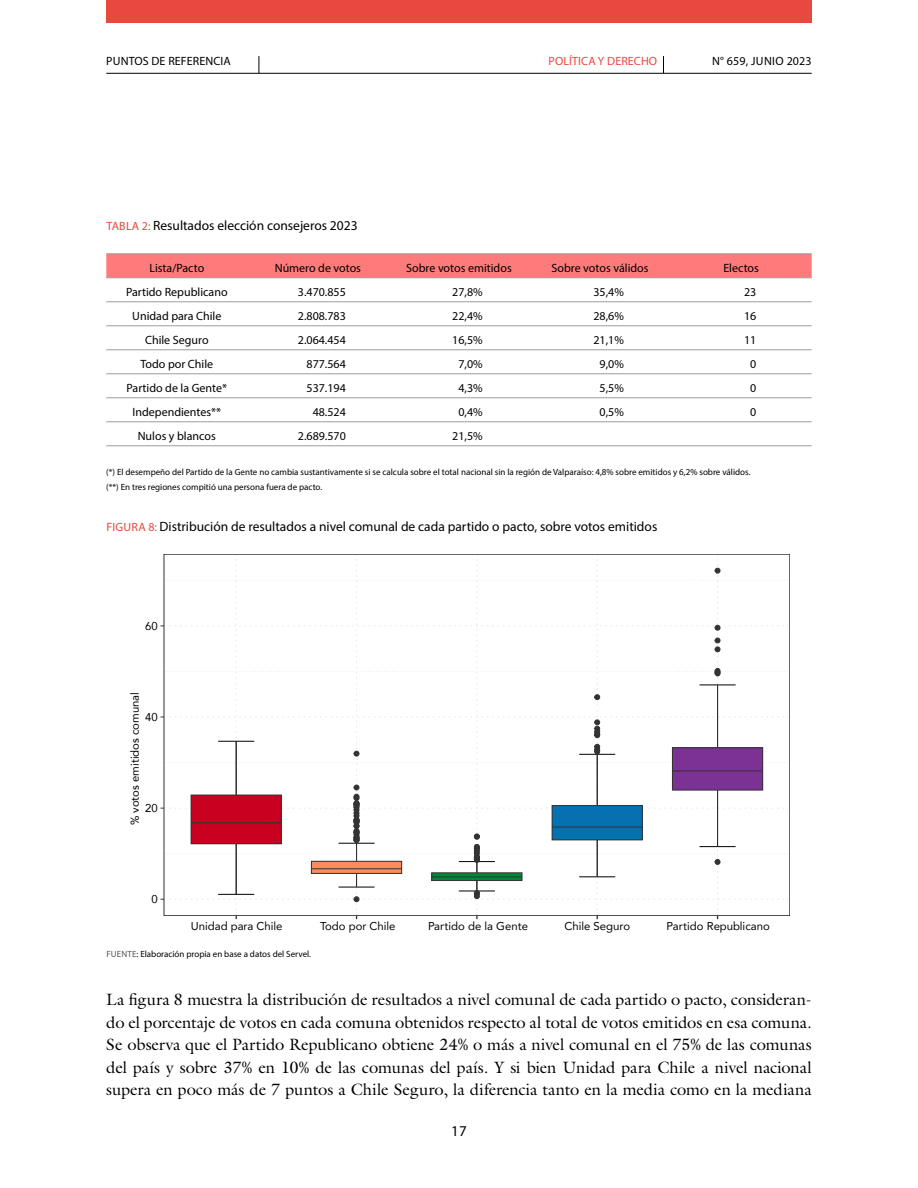
<style>
.page{position:relative;width:918px;height:1188px;background:#fff}
.page>*{position:absolute;margin:0;border:0;box-sizing:border-box;transform-origin:0 0}
.t1{font:16.5px/22.5px "Galliard Pro";letter-spacing:-.005em;color:#000;text-align:justify}
.t2{font:15px "Myriad Pro";color:#000}
.t3{font:13.5px "Myriad Pro";color:#000}
.t4{font:12px "Myriad Pro";color:#000}
.t5{font:12px "Myriad Pro";letter-spacing:.01em;color:#e9483f}
.t6{font:11.4px "Avenir";color:#000}
.t7{font:9px/15px "Myriad Pro";color:#000}
.s1{font-size:12px;color:#e9483f}
.s2{color:#575756}
</style>
<div class="page">
<div style="left:106px;top:0;width:706px;height:23px;background:#e9483f"></div>
<hr style="left:106px;top:73px;width:706px;height:1px;background:#000">
<svg style="left:259px;top:56px;width:1px;height:17px"></svg>
<svg style="left:663px;top:56px;width:1px;height:17px"></svg>
<div style="left:106px;top:254px;width:706px;height:23px;background:#ff7a7b"></div>
<hr style="left:106px;top:301px;width:141px;height:1px;background:#9d9d9c">
<hr style="left:247px;top:301px;width:141px;height:1px;background:#9d9d9c">
<hr style="left:388px;top:301px;width:142px;height:1px;background:#9d9d9c">
<hr style="left:530px;top:301px;width:141px;height:1px;background:#9d9d9c">
<hr style="left:671px;top:301px;width:141px;height:1px;background:#9d9d9c">
<hr style="left:106px;top:325px;width:141px;height:1px;background:#9d9d9c">
<hr style="left:247px;top:325px;width:141px;height:1px;background:#9d9d9c">
<hr style="left:388px;top:325px;width:142px;height:1px;background:#9d9d9c">
<hr style="left:530px;top:325px;width:141px;height:1px;background:#9d9d9c">
<hr style="left:671px;top:325px;width:141px;height:1px;background:#9d9d9c">
<hr style="left:106px;top:349px;width:141px;height:1px;background:#9d9d9c">
<hr style="left:247px;top:349px;width:141px;height:1px;background:#9d9d9c">
<hr style="left:388px;top:349px;width:142px;height:1px;background:#9d9d9c">
<hr style="left:530px;top:349px;width:141px;height:1px;background:#9d9d9c">
<hr style="left:671px;top:349px;width:141px;height:1px;background:#9d9d9c">
<hr style="left:106px;top:373px;width:141px;height:1px;background:#9d9d9c">
<hr style="left:247px;top:373px;width:141px;height:1px;background:#9d9d9c">
<hr style="left:388px;top:373px;width:142px;height:1px;background:#9d9d9c">
<hr style="left:530px;top:373px;width:141px;height:1px;background:#9d9d9c">
<hr style="left:671px;top:373px;width:141px;height:1px;background:#9d9d9c">
<hr style="left:106px;top:397px;width:141px;height:1px;background:#9d9d9c">
<hr style="left:247px;top:397px;width:141px;height:1px;background:#9d9d9c">
<hr style="left:388px;top:397px;width:142px;height:1px;background:#9d9d9c">
<hr style="left:530px;top:397px;width:141px;height:1px;background:#9d9d9c">
<hr style="left:671px;top:397px;width:141px;height:1px;background:#9d9d9c">
<hr style="left:106px;top:421px;width:141px;height:1px;background:#9d9d9c">
<hr style="left:247px;top:421px;width:141px;height:1px;background:#9d9d9c">
<hr style="left:388px;top:421px;width:142px;height:1px;background:#9d9d9c">
<hr style="left:530px;top:421px;width:141px;height:1px;background:#9d9d9c">
<hr style="left:671px;top:421px;width:141px;height:1px;background:#9d9d9c">
<hr style="left:106px;top:445px;width:141px;height:1px;background:#9d9d9c">
<hr style="left:247px;top:445px;width:141px;height:1px;background:#9d9d9c">
<hr style="left:388px;top:445px;width:142px;height:1px;background:#9d9d9c">
<hr style="left:530px;top:445px;width:141px;height:1px;background:#9d9d9c">
<hr style="left:671px;top:445px;width:141px;height:1px;background:#9d9d9c">
<hr style="left:106px;top:253px;width:141px;height:1px;background:#9d9d9c">
<hr style="left:247px;top:253px;width:141px;height:1px;background:#9d9d9c">
<hr style="left:388px;top:253px;width:142px;height:1px;background:#9d9d9c">
<hr style="left:530px;top:253px;width:141px;height:1px;background:#9d9d9c">
<hr style="left:671px;top:253px;width:141px;height:1px;background:#9d9d9c">
<hr style="left:106px;top:277px;width:141px;height:1px;background:#9d9d9c">
<hr style="left:247px;top:277px;width:141px;height:1px;background:#9d9d9c">
<hr style="left:388px;top:277px;width:142px;height:1px;background:#9d9d9c">
<hr style="left:530px;top:277px;width:141px;height:1px;background:#9d9d9c">
<hr style="left:671px;top:277px;width:141px;height:1px;background:#9d9d9c">
<svg style="left:161px;top:554px;width:629px;height:365px"></svg>
<p class="t4" style="left:106px;top:54px;width:126px">PUNTOS DE REFERENCIA</p>
<p class="t5" style="left:549px;top:54px;width:110px">POLÍTICA Y DERECHO</p>
<p class="t4" style="left:712px;top:54px;width:101px">N° 659, JUNIO 2023</p>
<p class="t3" style="left:106px;top:217px;width:253px"><span class="s1">TABLA 2:</span> Resultados elección consejeros 2023</p>
<p class="t4" style="left:149px;top:260px;width:56px">Lista/Pacto</p>
<p class="t4" style="left:275px;top:260px;width:88px">Número de votos</p>
<p class="t4" style="left:406px;top:260px;width:107px">Sobre votos emitidos</p>
<p class="t4" style="left:552px;top:260px;width:99px">Sobre votos válidos</p>
<p class="t4" style="left:723px;top:260px;width:37px">Electos</p>
<p class="t4" style="left:126px;top:284px;width:103px">Partido Republicano</p>
<p class="t4" style="left:298px;top:284px;width:50px">3.470.855</p>
<p class="t4" style="left:452px;top:284px;width:32px">27,8%</p>
<p class="t4" style="left:593px;top:284px;width:32px">35,4%</p>
<p class="t4" style="left:744px;top:284px;width:14px">23</p>
<p class="t4" style="left:132px;top:308px;width:91px">Unidad para Chile</p>
<p class="t4" style="left:298px;top:308px;width:50px">2.808.783</p>
<p class="t4" style="left:452px;top:308px;width:32px">22,4%</p>
<p class="t4" style="left:593px;top:308px;width:32px">28,6%</p>
<p class="t4" style="left:744px;top:308px;width:14px">16</p>
<p class="t4" style="left:145px;top:332px;width:65px">Chile Seguro</p>
<p class="t4" style="left:298px;top:332px;width:50px">2.064.454</p>
<p class="t4" style="left:452px;top:332px;width:32px">16,5%</p>
<p class="t4" style="left:593px;top:332px;width:32px">21,1%</p>
<p class="t4" style="left:744px;top:332px;width:14px">11</p>
<p class="t4" style="left:140px;top:356px;width:74px">Todo por Chile</p>
<p class="t4" style="left:307px;top:356px;width:41px">877.564</p>
<p class="t4" style="left:458px;top:356px;width:26px">7,0%</p>
<p class="t4" style="left:600px;top:356px;width:26px">9,0%</p>
<p class="t4" style="left:750px;top:356px;width:8px">0</p>
<p class="t4" style="left:127px;top:380px;width:102px">Partido de la Gente*</p>
<p class="t4" style="left:307px;top:380px;width:41px">537.194</p>
<p class="t4" style="left:458px;top:380px;width:26px">4,3%</p>
<p class="t4" style="left:600px;top:380px;width:26px">5,5%</p>
<p class="t4" style="left:750px;top:380px;width:8px">0</p>
<p class="t4" style="left:132px;top:404px;width:90px">Independientes**</p>
<p class="t4" style="left:313px;top:404px;width:35px">48.524</p>
<p class="t4" style="left:458px;top:404px;width:26px">0,4%</p>
<p class="t4" style="left:600px;top:404px;width:26px">0,5%</p>
<p class="t4" style="left:750px;top:404px;width:8px">0</p>
<p class="t4" style="left:138px;top:428px;width:80px">Nulos y blancos</p>
<p class="t4" style="left:298px;top:428px;width:50px">2.689.570</p>
<p class="t4" style="left:452px;top:428px;width:32px">21,5%</p>
<p class="t7" style="left:106px;top:464px;width:646px">(*) El desempeño del Partido de la Gente no cambia sustantivamente si se calcula sobre el total nacional sin la región de Valparaíso: 4,8% sobre emitidos y 6,2% sobre válidos. (**) En tres regiones compitió una persona fuera de pacto.</p>
<p class="t3" style="left:106px;top:518px;width:552px"><span class="s1">FIGURA 8:</span> Distribución de resultados a nivel comunal de cada partido o pacto, sobre votos emitidos</p>
<p class="t6" style="left:145px;top:617px;width:14px">60</p>
<p class="t6" style="left:126px;top:825px;width:135px;rotate:-90deg">% votos emitidos comunal</p>
<p class="t6" style="left:145px;top:708px;width:14px">40</p>
<p class="t6" style="left:145px;top:799px;width:14px">20</p>
<p class="t6" style="left:151px;top:890px;width:8px">0</p>
<p class="t6" style="left:191px;top:917px;width:93px">Unidad para Chile</p>
<p class="t6" style="left:320px;top:917px;width:77px">Todo por Chile</p>
<p class="t6" style="left:428px;top:917px;width:101px">Partido de la Gente</p>
<p class="t6" style="left:564px;top:917px;width:67px">Chile Seguro</p>
<p class="t6" style="left:667px;top:917px;width:105px">Partido Republicano</p>
<p class="t7" style="left:106px;top:947px;width:206px"><span class="s2">FUENTE</span>: Elaboración propia en base a datos del Servel.</p>
<p class="t1" style="left:106px;top:988px;width:707px">La figura 8 muestra la distribución de resultados a nivel comunal de cada partido o pacto, consideran&shy;do el porcentaje de votos en cada comuna obtenidos respecto al total de votos emitidos en esa comuna.<br>Se observa que el Partido Republicano obtiene 24% o más a nivel comunal en el 75% de las comunas del país y sobre 37% en 10% de las comunas del país. Y si bien Unidad para Chile a nivel nacional supera en poco más de 7 puntos a Chile Seguro, la diferencia tanto en la media como en la mediana</p>
<p class="t2" style="left:451px;top:1122px;width:17px">17</p>
</div>
